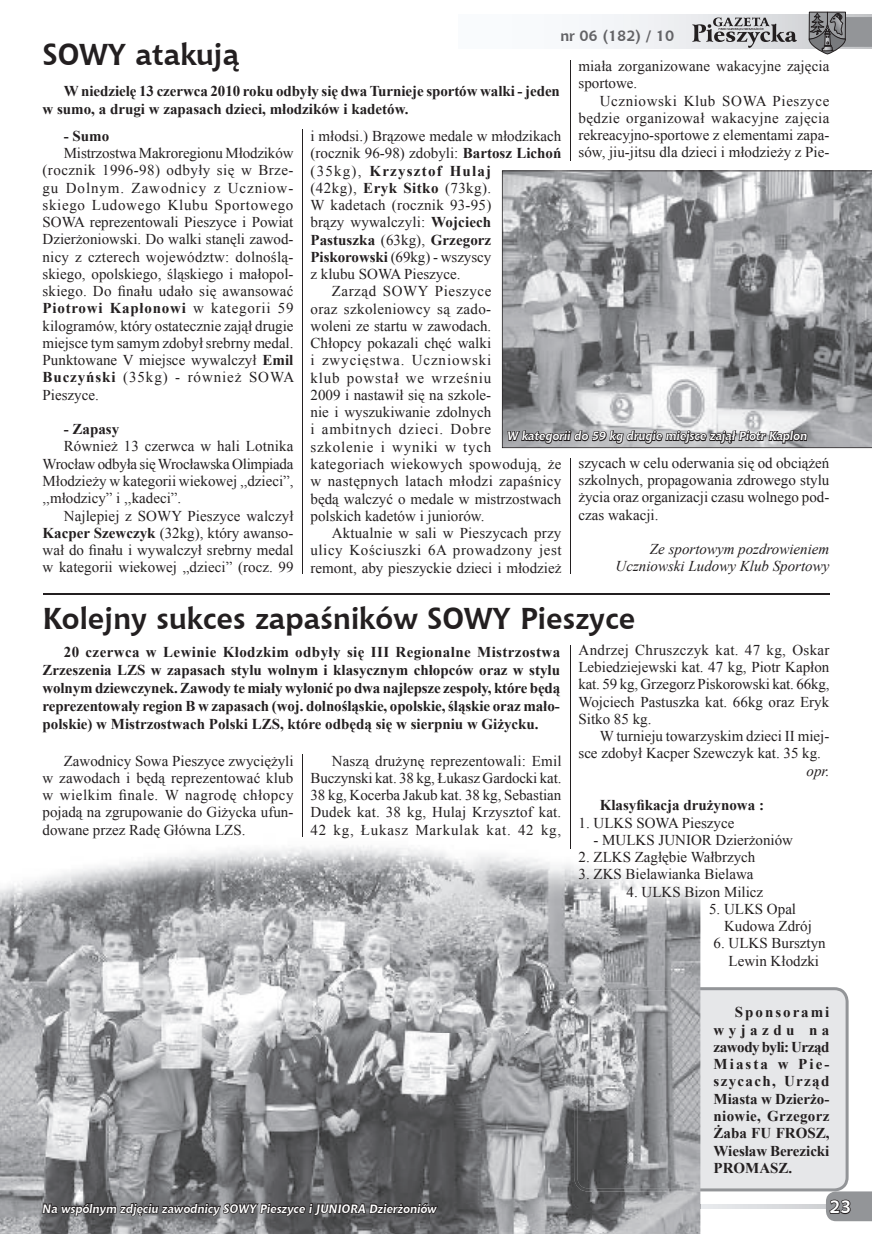
<style>
.page{position:relative;width:872px;height:1234px;background:#fff}
.page>*{position:absolute;margin:0;border:0;box-sizing:border-box;transform-origin:0 0}
.t1{font:700 30px "Chianti BT";color:#231f20}
.t2{font:700 18px "Chianti BT";color:#fff}
.t3{font:15px/17.2px "Times New Roman";color:#231f20;text-align:justify}
.t4{font:700 15px/17.2px "Times New Roman";color:#231f20;text-align:justify}
.t5{font:15px "Times New Roman";letter-spacing:.025em;color:#231f20}
.t6{font:15px "Times New Roman";letter-spacing:.055em;color:#231f20}
.t7{font:italic 15px/17.2px "Times New Roman";color:#231f20;text-align:right}
.t8{font:15px "Times New Roman";letter-spacing:.04em;color:#231f20}
.t9{font:15px "Times New Roman";letter-spacing:.03em;color:#231f20}
.t10{font:15px "Times New Roman";letter-spacing:.02em;color:#231f20}
.t11{font:15px "Times New Roman";letter-spacing:.06em;color:#231f20}
.t12{font:700 15px "Times New Roman";letter-spacing:.08em;color:#231f20}
.t13{font:15px "Times New Roman";letter-spacing:.035em;color:#231f20}
.t14{font:700 15px "Chianti BT";color:#636366}
.t15{font:italic 700 12px "Chianti BT";color:#fff}
.s1{font-weight:700}
.s2{font-weight:400}
</style>
<div class="page">
<svg style="left:700px;top:1203px;width:126px;height:5px"></svg>
<svg style="left:591px;top:15px;width:218px;height:34px"></svg>
<svg style="left:809px;top:23px;width:36px;height:31px"></svg>
<div style="left:809px;top:23px;width:36px;height:31px;border:1px solid #231f20;border-radius:50%"></div>
<svg style="left:809px;top:11px;width:63px;height:40px;background:#89898c"></svg>
<svg style="left:692px;top:17px;width:105px;height:31px;background:#afafb1"></svg>
<div style="left:700px;top:986px;width:148px;height:205px;background:#e6e7e9"></div>
<img style="left:0;top:836px;width:430px;height:397px">
<img style="left:430px;top:848px;width:270px;height:185px">
<img style="left:430px;top:1033px;width:162px;height:200px">
<img style="left:592px;top:1191px;width:108px;height:42px">
<img style="left:459px;top:1203px;width:241px;height:5px">
<img style="left:574px;top:986px;width:126px;height:205px">
<svg style="left:826px;top:1189px;width:46px;height:31px"></svg>
<svg style="left:41px;top:1184px;width:398px;height:49px;background:#636365"></svg>
<hr style="left:570px;top:645px;width:1px;height:203px;background:#231f20">
<hr style="left:43px;top:593px;width:786px;height:2px;background:#231f20">
<svg style="left:502px;top:170px;width:370px;height:278px;background:#9d9ea1"></svg>
<svg style="left:506px;top:412px;width:302px;height:33px"></svg>
<hr style="left:302px;top:130px;width:1px;height:444px;background:#231f20">
<hr style="left:570px;top:458px;width:1px;height:116px;background:#231f20">
<hr style="left:570px;top:60px;width:1px;height:100px;background:#231f20">
<hr style="left:302px;top:754px;width:1px;height:82px;background:#231f20">
<p class="t14" style="left:560px;top:26px;width:115px">nr 06 (182) / 10</p>
<h1 class="t1" style="left:43px;top:34px;width:198px">SOWY atakują</h1>
<p class="t4" style="left:43px;top:82px;width:519px;line-height:18px;text-indent:21px">W niedzielę 13 czerwca 2010 roku odbyły się dwa Turnieje sportów walki - jeden w sumo, a drugi w zapasach dzieci, młodzików i kadetów.</p>
<p class="t3" style="left:578px;top:57px;width:252px">miała zorganizowane wakacyjne zajęcia sportowe.</p>
<p class="t3" style="left:578px;top:92px;width:252px;text-indent:21px">Uczniowski Klub SOWA Pieszyce będzie organizował wakacyjne zajęcia rekreacyjno-sportowe z elementami zapa&shy;sów, jiu-jitsu dla dzieci i młodzieży z Pie-</p>
<p class="t3" style="left:310px;top:127px;width:252px">i młodsi.) Brązowe medale w młodzikach</p>
<p class="t3" style="left:310px;top:144px;width:252px">(rocznik 96-98) zdobyli: <span class="s1">Bartosz Lichoń</span></p>
<p class="t12" style="left:310px;top:160px;width:182px"><span class="s2">(35kg),</span> Krzysztof Hulaj</p>
<p class="t9" style="left:310px;top:178px;width:182px">(42kg), <span class="s1">Eryk Sitko</span> (73kg).</p>
<p class="t10" style="left:310px;top:195px;width:182px">W kadetach (rocznik 93-95)</p>
<p class="t3" style="left:310px;top:213px;width:182px">brązy wywalczyli: <span class="s1">Wojciech</span></p>
<p class="t4" style="left:310px;top:230px;width:182px">Pastuszka <span class="s2">(63kg),</span> Grzegorz</p>
<p class="t3" style="left:310px;top:248px;width:182px"><span class="s1">Piskorowski</span> (69kg) - wszyscy</p>
<p class="t3" style="left:310px;top:265px;width:151px">z klubu SOWA Pieszyce.</p>
<p class="t13" style="left:332px;top:281px;width:161px">Zarząd SOWY Pieszyce</p>
<p class="t5" style="left:310px;top:298px;width:182px">oraz szkoleniowcy są zado-</p>
<p class="t3" style="left:310px;top:317px;width:182px">woleni ze startu w zawodach.</p>
<p class="t3" style="left:310px;top:334px;width:182px">Chłopcy pokazali chęć walki</p>
<p class="t11" style="left:310px;top:350px;width:182px">i zwycięstwa. Uczniowski</p>
<p class="t6" style="left:310px;top:367px;width:182px">klub powstał we wrześniu</p>
<p class="t3" style="left:310px;top:386px;width:182px">2009 i nastawił się na szkole-</p>
<p class="t3" style="left:310px;top:403px;width:182px">nie i wyszukiwanie zdolnych</p>
<p class="t6" style="left:310px;top:419px;width:182px">i ambitnych dzieci. Dobre</p>
<p class="t6" style="left:310px;top:436px;width:182px">szkolenie i wyniki w tych</p>
<p class="t5" style="left:310px;top:454px;width:252px">kategoriach wiekowych spowodują, że</p>
<p class="t5" style="left:310px;top:471px;width:252px">w następnych latach młodzi zapaśnicy</p>
<p class="t3" style="left:310px;top:489px;width:252px">będą walczyć o medale w mistrzostwach</p>
<p class="t3" style="left:310px;top:506px;width:175px">polskich kadetów i juniorów.</p>
<p class="t3" style="left:332px;top:524px;width:231px">Aktualnie w sali w Pieszycach przy</p>
<p class="t8" style="left:310px;top:540px;width:252px">ulicy Kościuszki 6A prowadzony jest</p>
<p class="t3" style="left:310px;top:558px;width:252px">remont, aby pieszyckie dzieci i młodzież</p>
<p class="t4" style="left:64px;top:127px;width:47px">- Sumo</p>
<p class="t3" style="left:43px;top:144px;width:253px;text-indent:21px">Mistrzostwa Makroregionu Młodzików (rocznik 1996-98) odbyły się w Brze&shy;gu Dolnym. Zawodnicy z Uczniow&shy;skiego Ludowego Klubu Sportowego SOWA reprezentowali Pieszyce i Powiat Dzierżoniowski. Do walki stanęli zawod&shy;nicy z czterech województw: dolnoślą&shy;skiego, opolskiego, śląskiego i małopol&shy;skiego. Do finału udało się awansować <span class="s1">Piotrowi Kapłonowi</span> w kategorii 59 kilogramów, który ostatecznie zajął drugie miejsce tym samym zdobył srebrny medal.<br>Punktowane V miejsce wywalczył <span class="s1">Emil Buczyński</span> (35kg) - również SOWA Pieszyce.</p>
<p class="t4" style="left:64px;top:420px;width:57px">- Zapasy</p>
<p class="t3" style="left:43px;top:437px;width:252px;text-indent:21px">Również 13 czerwca w hali Lotnika Wrocław odbyła się Wrocławska Olimpiada Młodzieży w kategorii wiekowej ,,dzieci”, ,,młodzicy” i ,,kadeci”.</p>
<p class="t3" style="left:43px;top:506px;width:253px;text-indent:21px">Najlepiej z SOWY Pieszyce walczył <span class="s1">Kacper Szewczyk</span> (32kg), który awanso&shy;wał do finału i wywalczył srebrny medal w kategorii wiekowej „dzieci” (rocz. 99</p>
<p class="t15" style="left:507px;top:427px;width:301px">W kategorii do 59 kg drugie miejsce zajął Piotr Kaplon</p>
<p class="t3" style="left:578px;top:454px;width:252px">szycach w celu oderwania się od obciążeń szkolnych, propagowania zdrowego stylu życia oraz organizacji czasu wolnego pod&shy;czas wakacji.</p>
<p class="t7" style="left:615px;top:540px;width:215px">Ze sportowym pozdrowieniem<br>Uczniowski Ludowy Klub Sportowy</p>
<h1 class="t1" style="left:43px;top:597px;width:594px">Kolejny sukces zapaśników SOWY Pieszyce</h1>
<p class="t4" style="left:43px;top:642px;width:519px;line-height:18px;text-indent:21px">20 czerwca w Lewinie Kłodzkim odbyły się III Regionalne Mistrzostwa Zrzeszenia LZS w zapasach stylu wolnym i klasycznym chłopców oraz w stylu wolnym dziewczynek. Zawody te miały wyłonić po dwa najlepsze zespoły, które będą reprezentowały region B w zapasach (woj. dolnośląskie, opolskie, śląskie oraz mało&shy;polskie) w Mistrzostwach Polski LZS, które odbędą się w sierpniu w Giżycku.</p>
<p class="t3" style="left:578px;top:641px;width:252px">Andrzej Chruszczyk kat. 47 kg, Oskar Lebiedziejewski kat. 47 kg, Piotr Kapłon kat. 59 kg, Grzegorz Piskorowski kat. 66kg, Wojciech Pastuszka kat. 66kg oraz Eryk Sitko 85 kg.</p>
<p class="t3" style="left:578px;top:727px;width:252px;text-indent:21px">W turnieju towarzyskim dzieci II miej&shy;sce zdobył Kacper Szewczyk kat. 35 kg.</p>
<p class="t7" style="left:806px;top:761px;width:24px">opr.</p>
<p class="t4" style="left:600px;top:796px;width:166px">Klasyfikacja drużynowa :</p>
<p class="t3" style="left:578px;top:813px;width:157px">1. ULKS SOWA Pieszyce</p>
<p class="t3" style="left:593px;top:830px;width:201px">- MULKS JUNIOR Dzierżoniów</p>
<p class="t3" style="left:578px;top:848px;width:178px">2. ZLKS Zagłębie Wałbrzych</p>
<p class="t3" style="left:578px;top:865px;width:176px">3. ZKS Bielawianka Bielawa</p>
<p class="t3" style="left:626px;top:882px;width:138px">4. ULKS Bizon Milicz</p>
<p class="t3" style="left:724px;top:899px;width:89px;text-indent:-15px">5. ULKS Opal<br>Kudowa Zdrój</p>
<p class="t3" style="left:713px;top:934px;width:114px;text-align:center">6. ULKS Bursztyn<br>Lewin Kłodzki</p>
<p class="t3" style="left:43px;top:751px;width:252px;text-indent:21px">Zawodnicy Sowa Pieszyce zwyciężyli w zawodach i będą reprezentować klub w wielkim finale. W nagrodę chłopcy pojadą na zgrupowanie do Giżycka ufun&shy;dowane przez Radę Główna LZS.</p>
<p class="t3" style="left:310px;top:751px;width:253px;text-indent:21px">Naszą drużynę reprezentowali: Emil Buczynski kat. 38 kg, Łukasz Gardocki kat.<br>38 kg, Kocerba Jakub kat. 38 kg, Sebastian Dudek kat. 38 kg, Hulaj Krzysztof kat.<br>42 kg, Łukasz Markulak kat. 42 kg,</p>
<p class="t15" style="left:43px;top:1199px;width:396px">Na wspólnym zdjęciu zawodnicy SOWY Pieszyce i JUNIORA Dzierżoniów</p>
<p class="t4" style="left:713px;top:1003px;width:117px;text-indent:21px">Sponsorami wyjazdu na zawody byli: Urząd Miasta w Pie&shy;szycach, Urząd Miasta w Dzierżo&shy;niowie, Grzegorz Żaba FU FROSZ, Wiesław Berezicki PROMASZ.</p>
<p class="t2" style="left:829px;top:1193px;width:23px">23</p>
</div>
